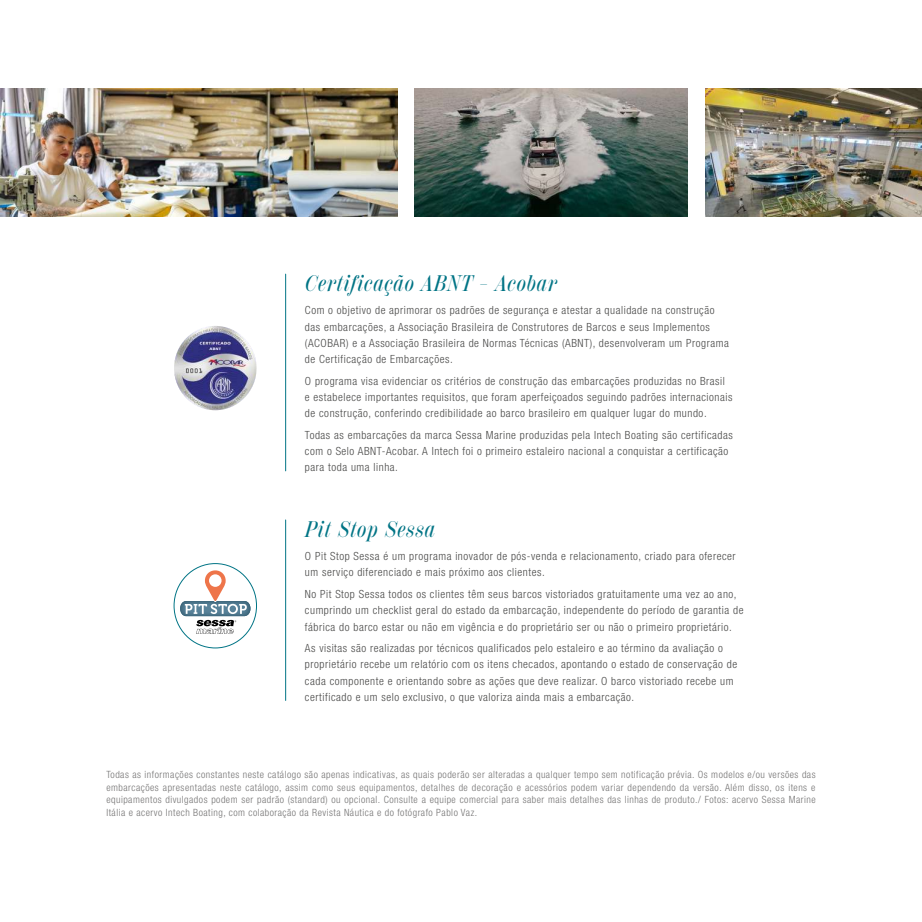
<style>
.page{position:relative;width:922px;height:922px;background:#fff}
.page>*{position:absolute;margin:0;border:0;box-sizing:border-box;transform-origin:0 0}
.t1{font:italic 500 22.5px "Scotch Display Comp";letter-spacing:.05em;color:#007485}
.t2{font:300 condensed 11.25px/16.2px "Helvetica Neue LT Std";letter-spacing:.05em;color:#4a4a49}
.t3{font:300 condensed 10px/12.5px "Helvetica Neue LT Std";letter-spacing:.05em;color:#757474;text-align:justify}
</style>
<div class="page">
<img style="left:0;top:89px;width:397px;height:127px">
<img style="left:415px;top:89px;width:272px;height:127px">
<hr style="left:285px;top:274px;width:1px;height:197px;background:#007485">
<hr style="left:285px;top:520px;width:1px;height:180px;background:#007485">
<img style="left:174px;top:326px;width:82px;height:84px">
<svg style="left:180px;top:570px;width:70px;height:64px"></svg>
<img style="left:705px;top:89px;width:216px;height:127px">
<h1 class="t1" style="left:305px;top:270px;width:252px">Certificação ABNT – Acobar</h1>
<p class="t2" style="left:305px;top:302px;width:425px">Com o objetivo de aprimorar os padrões de segurança e atestar a qualidade na construção das embarcações, a Associação Brasileira de Construtores de Barcos e seus Implementos (ACOBAR) e a Associação Brasileira de Normas Técnicas (ABNT), desenvolveram um Programa de Certificação de Embarcações.</p>
<p class="t2" style="left:305px;top:372px;width:429px">O programa visa evidenciar os critérios de construção das embarcações produzidas no Brasil e estabelece importantes requisitos, que foram aperfeiçoados seguindo padrões internacionais de construção, conferindo credibilidade ao barco brasileiro em qualquer lugar do mundo.</p>
<p class="t2" style="left:305px;top:426px;width:429px">Todas as embarcações da marca Sessa Marine produzidas pela Intech Boating são certificadas com o Selo ABNT-Acobar. A Intech foi o primeiro estaleiro nacional a conquistar a certificação para toda uma linha.</p>
<h1 class="t1" style="left:305px;top:516px;width:131px">Pit Stop Sessa</h1>
<p class="t2" style="left:305px;top:548px;width:432px">O Pit Stop Sessa é um programa inovador de pós-venda e relacionamento, criado para oferecer um serviço diferenciado e mais próximo aos clientes.</p>
<p class="t2" style="left:305px;top:585px;width:440px">No Pit Stop Sessa todos os clientes têm seus barcos vistoriados gratuitamente uma vez ao ano, cumprindo um checklist geral do estado da embarcação, independente do período de garantia de fábrica do barco estar ou não em vigência e do proprietário ser ou não o primeiro proprietário.</p>
<p class="t2" style="left:305px;top:639px;width:433px">As visitas são realizadas por técnicos qualificados pelo estaleiro e ao término da avaliação o proprietário recebe um relatório com os itens checados, apontando o estado de conservação de cada componente e orientando sobre as ações que deve realizar. O barco vistoriado recebe um certificado e um selo exclusivo, o que valoriza ainda mais a embarcação.</p>
<p class="t3" style="left:106px;top:768px;width:710px">Todas as informações constantes neste catálogo são apenas indicativas, as quais poderão ser alteradas a qualquer tempo sem notificação prévia. Os modelos e/ou versões das embarcações apresentadas neste catálogo, assim como seus equipamentos, detalhes de decoração e acessórios podem variar dependendo da versão. Além disso, os itens e equipamentos divulgados podem ser padrão (standard) ou opcional. Consulte a equipe comercial para saber mais detalhes das linhas de produto./ Fotos: acervo Sessa Marine Itália e acervo Intech Boating, com colaboração da Revista Náutica e do fotógrafo Pablo Vaz.</p>
</div>
